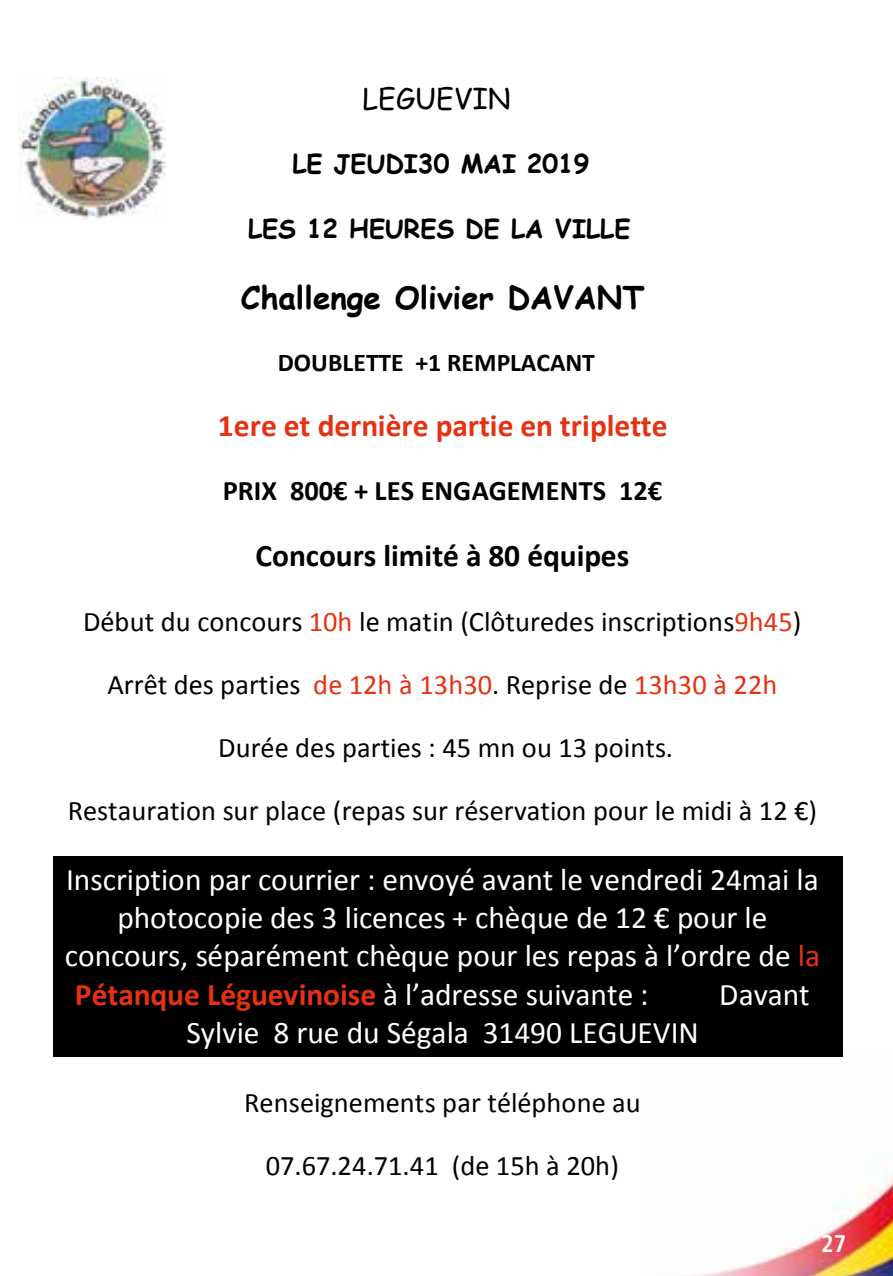
<style>
.page{position:relative;width:893px;height:1276px;background:#fff}
.page>*{position:absolute;margin:0;border:0;box-sizing:border-box;transform-origin:0 0}
.t1{font:31.5px "Calibri";color:#fff}
.t2{font:700 31.5px "Calibri";letter-spacing:-.005em;color:#e63213}
.t3{font:700 31.5px "Calibri";letter-spacing:-.005em;color:#000}
.t4{font:700 31.5px "Comic Sans MS";color:#000}
.t5{font:28.5px "Calibri";color:#000}
.t6{font:700 28.5px "Calibri";color:#000}
.t7{font:28.5px "Comic Sans MS";color:#000}
.t8{font:700 25.5px "Comic Sans MS";color:#000}
.t9{font:700 25.5px "Calibri";color:#000}
.t10{font:700 condensed 24px "Frutiger";color:#fff}
.s1{color:#e63213}
.s2{font-weight:400;color:#fff}
</style>
<div class="page">
<img style="left:531px;top:1056px;width:362px;height:220px">
<div style="left:55px;top:857px;width:787px;height:41px;background:#000"></div>
<hr style="left:55px;top:856px;width:787px;height:1px;background:#000">
<hr style="left:53px;top:857px;width:2px;height:41px;background:#000">
<hr style="left:842px;top:857px;width:1px;height:41px;background:#000">
<div style="left:55px;top:898px;width:787px;height:39px;background:#000"></div>
<hr style="left:53px;top:898px;width:2px;height:39px;background:#000">
<hr style="left:842px;top:898px;width:1px;height:39px;background:#000">
<div style="left:55px;top:937px;width:787px;height:38px;background:#000"></div>
<hr style="left:53px;top:937px;width:2px;height:38px;background:#000">
<hr style="left:842px;top:937px;width:1px;height:38px;background:#000">
<div style="left:55px;top:975px;width:787px;height:38px;background:#000"></div>
<hr style="left:53px;top:975px;width:2px;height:38px;background:#000">
<hr style="left:842px;top:975px;width:1px;height:38px;background:#000">
<div style="left:55px;top:1013px;width:787px;height:42px;background:#000"></div>
<hr style="left:55px;top:1055px;width:787px;height:1px;background:#000">
<hr style="left:53px;top:1013px;width:2px;height:42px;background:#000">
<hr style="left:842px;top:1013px;width:1px;height:42px;background:#000">
<img style="left:19px;top:77px;width:146px;height:142px">
<p class="t7" style="left:363px;top:77px;width:149px">LEGUEVIN</p>
<p class="t8" style="left:292px;top:145px;width:299px">LE JEUDI30 MAI 2019</p>
<p class="t8" style="left:248px;top:210px;width:384px">LES 12 HEURES DE LA VILLE</p>
<p class="t4" style="left:241px;top:274px;width:405px">Challenge Olivier DAVANT</p>
<p class="t9" style="left:278px;top:346px;width:319px">DOUBLETTE +1 REMPLACANT</p>
<p class="t2" style="left:218px;top:405px;width:451px">1ere et dernière partie en triplette</p>
<p class="t6" style="left:223px;top:472px;width:441px">PRIX 800€ + LES ENGAGEMENTS 12€</p>
<p class="t3" style="left:256px;top:535px;width:375px">Concours limité à 80 équipes</p>
<p class="t5" style="left:83px;top:603px;width:720px">Début du concours <span class="s1">10h</span> le matin (Clôturedes inscriptions<span class="s1">9h45</span>)</p>
<p class="t5" style="left:107px;top:666px;width:671px">Arrêt des parties <span class="s1">de 12h à 13h30</span>. Reprise de <span class="s1">13h30 à 22h</span></p>
<p class="t5" style="left:218px;top:729px;width:456px">Durée des parties : 45 mn ou 13 points.</p>
<p class="t5" style="left:68px;top:793px;width:751px">Restauration sur place (repas sur réservation pour le midi à 12 €)</p>
<p class="t1" style="left:66px;top:860px;width:754px">Inscription par courrier : envoyé avant le vendredi 24mai la</p>
<p class="t1" style="left:117px;top:897px;width:652px">photocopie des 3 licences + chèque de 12 € pour le</p>
<p class="t1" style="left:65px;top:936px;width:757px">concours, séparément chèque pour les repas à l’ordre de <span class="s1">la</span></p>
<p class="t2" style="left:75px;top:974px;width:575px">Pétanque Léguevinoise <span class="s2">à l’adresse suivante :</span></p>
<p class="t1" style="left:719px;top:974px;width:92px">Davant</p>
<p class="t1" style="left:186px;top:1013px;width:514px">Sylvie 8 rue du Ségala 31490 LEGUEVIN</p>
<p class="t5" style="left:244px;top:1084px;width:398px">Renseignements par téléphone au</p>
<p class="t5" style="left:266px;top:1148px;width:355px">07.67.24.71.41 (de 15h à 20h)</p>
<p class="t10" style="left:821px;top:1229px;width:26px">27</p>
</div>
